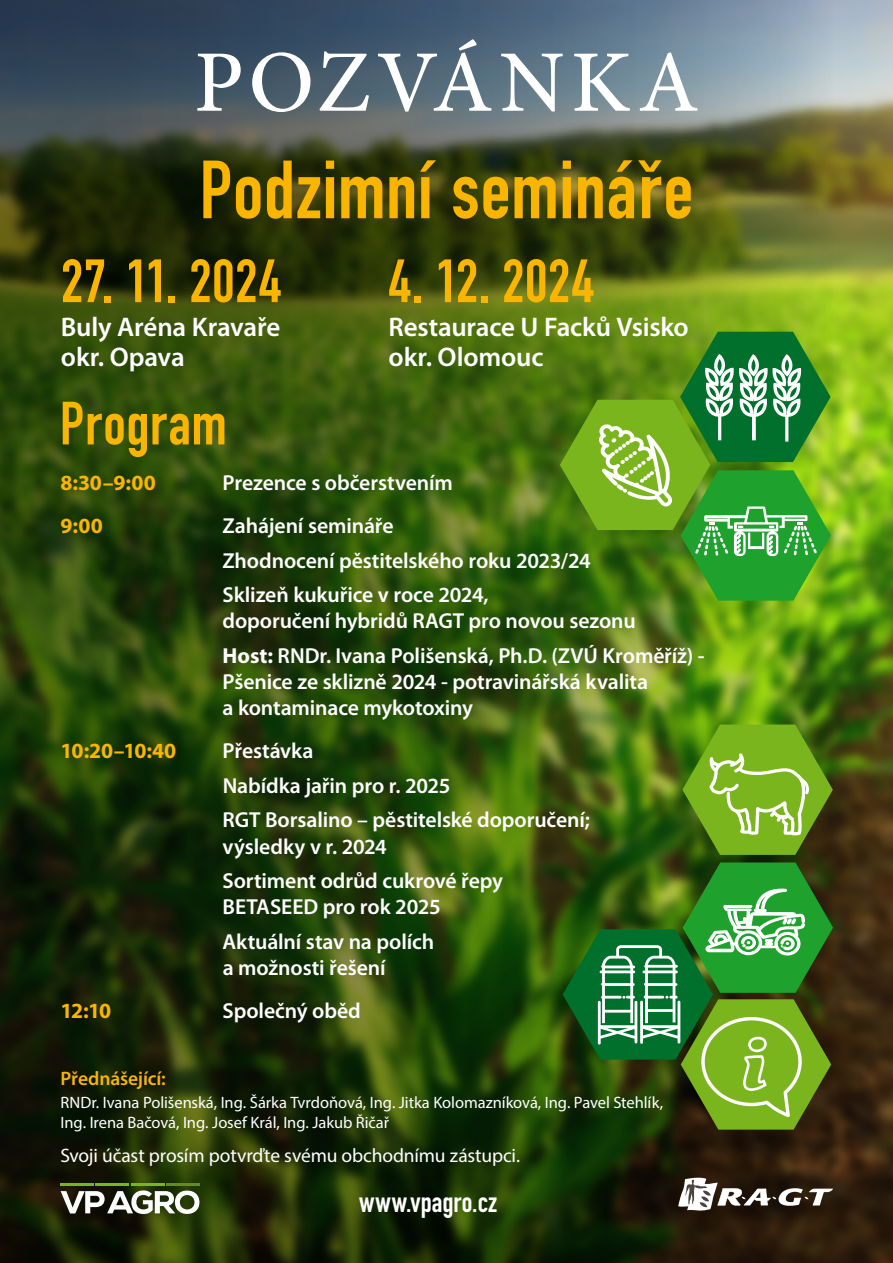
<style>
.page{position:relative;width:893px;height:1263px;background:#fff}
.page>*{position:absolute;margin:0;border:0;box-sizing:border-box;transform-origin:0 0}
.t1{font:500 87.75px "Minion Pro";letter-spacing:.07em;color:#fff}
.t2{font:700 81px "DIN Condensed";letter-spacing:.005em;color:#f9b500}
.t3{font:700 60px "DIN Condensed";letter-spacing:.01em;color:#f9b500}
.t4{font:700 28.65px "DIN Condensed";letter-spacing:.01em;color:#fff}
.t5{font:600 27px/30.2px "Myriad Pro";letter-spacing:-.01em;color:#fff}
.t6{font:600 21.75px/34.7px "Myriad Pro";letter-spacing:-.005em;color:#fff}
.t7{font:700 21.75px "Myriad Pro";letter-spacing:-.01em;color:#f9b500}
.t8{font:19.5px "Myriad Pro";letter-spacing:-.01em;color:#fff}
.t9{font:600 19.5px "Myriad Pro";letter-spacing:-.01em;color:#f9b500}
.t10{font:16.5px/19.8px "Myriad Pro";letter-spacing:-.005em;color:#fff}
.s1{font-weight:700}
</style>
<div class="page">
<img style="left:833px;top:0;width:60px;height:1263px">
<img style="left:0;top:0;width:833px;height:1263px">
<svg style="left:682px;top:724px;width:151px;height:131px;background:#73a22a"></svg>
<svg style="left:563px;top:862px;width:270px;height:267px;background:#468132"></svg>
<svg style="left:560px;top:332px;width:271px;height:269px;background:#559b32"></svg>
<svg style="left:61px;top:1190px;width:138px;height:24px"></svg>
<hr style="left:61px;top:1183px;width:33px;height:3px;background:#7ab51d">
<hr style="left:96px;top:1183px;width:33px;height:3px;background:#7ab51d">
<hr style="left:131px;top:1183px;width:33px;height:3px;background:#7ab51d">
<hr style="left:166px;top:1183px;width:33px;height:3px;background:#658a25">
<svg style="left:678px;top:1178px;width:155px;height:32px"></svg>
<h1 class="t1" style="left:194px;top:23px;width:507px">POZVÁNKA</h1>
<h2 class="t2" style="left:199px;top:135px;width:495px">Podzimní semináře</h2>
<h3 class="t3" style="left:61px;top:241px;width:222px">27. 11. 2024</h3>
<p class="t5" style="left:61px;top:312px;width:221px">Buly Aréna Kravaře okr. Opava</p>
<h3 class="t3" style="left:60px;top:383px;width:169px">Program</h3>
<h3 class="t3" style="left:389px;top:241px;width:207px">4. 12. 2024</h3>
<p class="t5" style="left:389px;top:312px;width:302px">Restaurace U Facků Vsisko okr. Olomouc</p>
<p class="t7" style="left:61px;top:468px;width:97px">8:30–9:00</p>
<p class="t6" style="left:223px;top:465px;width:232px">Prezence s občerstvením</p>
<p class="t7" style="left:61px;top:511px;width:44px">9:00</p>
<p class="t6" style="left:223px;top:509px;width:370px">Zahájení semináře<br>Zhodnocení pěstitelského roku 2023/24<br>Sklizeň kukuřice v roce 2024,</p>
<p class="t6" style="left:223px;top:604px;width:483px">doporučení hybridů RAGT pro novou sezonu<br><span class="s1">Host:</span> RNDr. Ivana Polišenská, Ph.D. (ZVÚ Kroměříž) -</p>
<p class="t6" style="left:223px;top:669px;width:427px;line-height:26.1px">Pšenice ze sklizně 2024 - potravinářská kvalita a kontaminace mykotoxiny</p>
<p class="t7" style="left:61px;top:737px;width:117px">10:20–10:40</p>
<p class="t6" style="left:223px;top:734px;width:369px">Přestávka<br>Nabídka jařin pro r. 2025<br>RGT Borsalino – pěstitelské doporučení;</p>
<p class="t6" style="left:223px;top:829px;width:282px">výsledky v r. 2024<br>Sortiment odrůd cukrové řepy</p>
<p class="t6" style="left:223px;top:890px;width:220px">BETASEED pro rok 2025<br>Aktuální stav na polích</p>
<p class="t6" style="left:223px;top:951px;width:165px">a možnosti řešení</p>
<p class="t7" style="left:61px;top:996px;width:52px">12:10</p>
<p class="t6" style="left:223px;top:994px;width:140px">Společný oběd</p>
<p class="t9" style="left:61px;top:1068px;width:107px">Přednášející:</p>
<p class="t10" style="left:61px;top:1092px;width:604px">RNDr. Ivana Polišenská, Ing. Šárka Tvrdoňová, Ing. Jitka Kolomazníková, Ing. Pavel Stehlík,<br>Ing. Irena Bačová, Ing. Josef Král, Ing. Jakub Řičař</p>
<p class="t8" style="left:61px;top:1143px;width:461px">Svoji účast prosím potvrďte svému obchodnímu zástupci.</p>
<h3 class="t4" style="left:359px;top:1183px;width:140px">www.vpagro.cz</h3>
</div>
